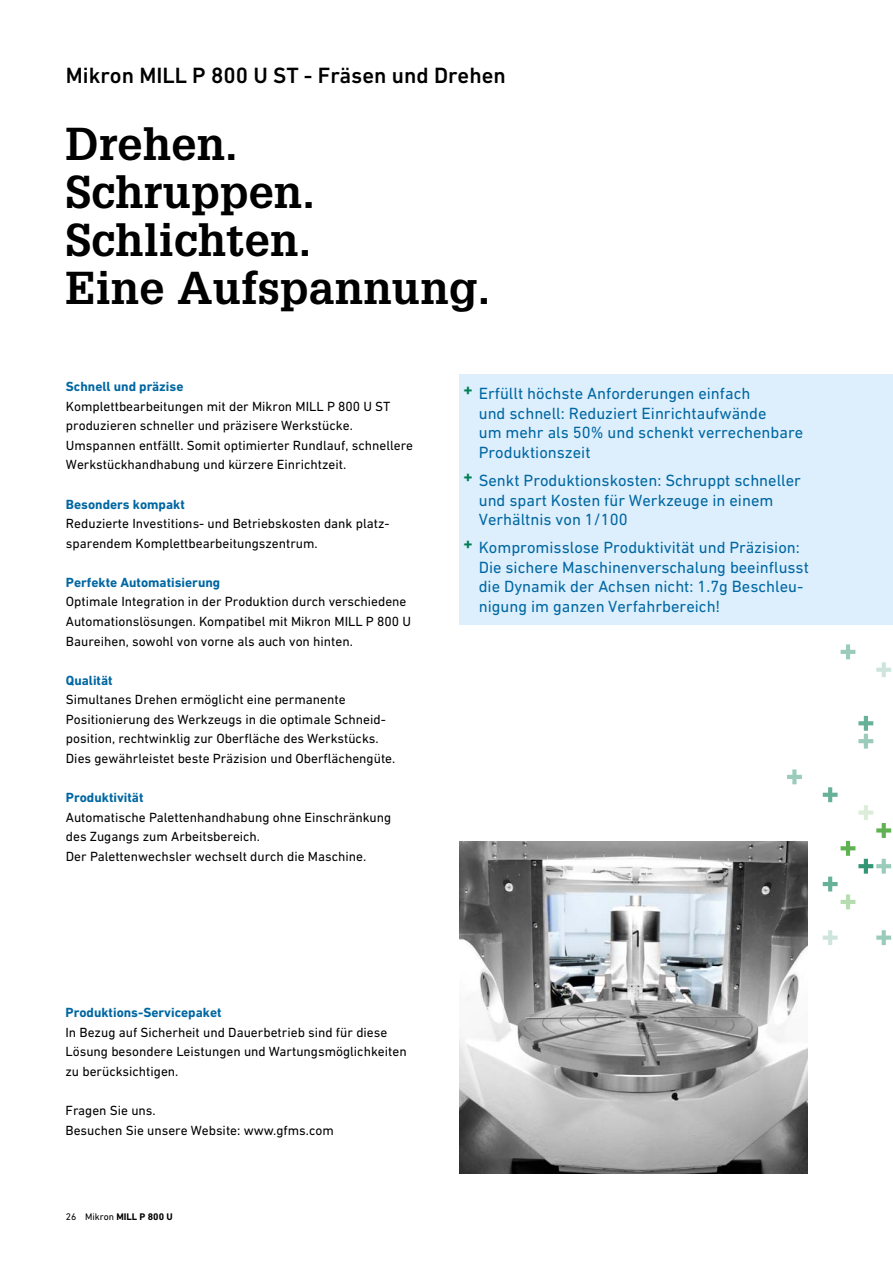
<style>
.page{position:relative;width:893px;height:1263px;background:#fff}
.page>*{position:absolute;margin:0;border:0;box-sizing:border-box;transform-origin:0 0}
.t1{font:700 45px/48px "Glypha LT Pro";letter-spacing:.005em;color:#000}
.t2{font:500 22.5px "DIN Next W1 G";color:#000}
.t3{font:16.5px/19.5px "DIN Next W1 G";color:#0067a2}
.t4{font:13.5px/19.5px "DIN Next W1 G";color:#000}
.t5{font:700 13.5px "DIN Next W1 G";color:#0067a2}
.t6{font:700 9.75px "DIN Next W1 G";color:#000}
.s1{font-weight:400}
</style>
<div class="page">
<svg style="left:876px;top:930px;width:15px;height:15px"></svg>
<svg style="left:823px;top:930px;width:15px;height:15px"></svg>
<svg style="left:787px;top:769px;width:15px;height:15px"></svg>
<svg style="left:823px;top:787px;width:68px;height:122px"></svg>
<svg style="left:841px;top:644px;width:14px;height:15px"></svg>
<svg style="left:858px;top:716px;width:15px;height:33px"></svg>
<svg style="left:876px;top:662px;width:15px;height:15px"></svg>
<div style="left:459px;top:374px;width:434px;height:251px;background:#ddeffc"></div>
<img style="left:459px;top:841px;width:349px;height:333px">
<h2 class="t2" style="left:66px;top:62px;width:441px">Mikron MILL P 800 U ST - Fräsen und Drehen</h2>
<h1 class="t1" style="left:66px;top:119px;width:426px">Drehen.<br>Schruppen.<br>Schlichten.<br>Eine Aufspannung.</h1>
<p class="t5" style="left:66px;top:379px;width:119px">Schnell und präzise</p>
<p class="t4" style="left:66px;top:396px;width:349px">Komplettbearbeitungen mit der Mikron MILL P 800 U ST produzieren schneller und präzisere Werkstücke.<br>Umspannen entfällt. Somit optimierter Rundlauf, schnellere Werkstückhandhabung und kürzere Einrichtzeit.</p>
<p class="t5" style="left:66px;top:496px;width:120px">Besonders kompakt</p>
<p class="t4" style="left:66px;top:514px;width:324px">Reduzierte Investitions- und Betriebskosten dank platz&shy;sparendem Komplettbearbeitungszentrum.</p>
<p class="t5" style="left:66px;top:574px;width:156px">Perfekte Automatisierung</p>
<p class="t4" style="left:66px;top:592px;width:347px">Optimale Integration in der Produktion durch verschiedene<br>Automationslösungen. Kompatibel mit Mikron MILL P 800 U<br>Baureihen, sowohl von vorne als auch von hinten.</p>
<p class="t5" style="left:66px;top:672px;width:48px">Qualität</p>
<p class="t4" style="left:66px;top:690px;width:331px">Simultanes Drehen ermöglicht eine permanente Positionierung des Werkzeugs in die optimale Schneid&shy;position, rechtwinklig zur Oberfläche des Werkstücks.<br>Dies gewährleistet beste Präzision und Oberflächengüte.</p>
<p class="t5" style="left:66px;top:789px;width:79px">Produktivität</p>
<p class="t4" style="left:66px;top:807px;width:327px">Automatische Palettenhandhabung ohne Einschränkung des Zugangs zum Arbeitsbereich.<br>Der Palettenwechsler wechselt durch die Maschine.</p>
<p class="t3" style="left:479px;top:384px;width:326px;text-indent:-15px"><sup>+</sup> Erfüllt höchste Anforderungen einfach<br>und schnell: Reduziert Einrichtaufwände<br>um mehr als 50% und schenkt verrechenbare Produktionszeit</p>
<p class="t3" style="left:479px;top:470px;width:324px;text-indent:-15px"><sup>+</sup> Senkt Produktionskosten: Schruppt schneller und spart Kosten für Werkzeuge in einem<br>Verhältnis von 1/100</p>
<p class="t3" style="left:479px;top:538px;width:332px;text-indent:-15px"><sup>+</sup> Kompromisslose Produktivität und Präzision:<br>Die sichere Maschinenverschalung beeinflusst die Dynamik der Achsen nicht: 1.7g Beschleu&shy;nigung im ganzen Verfahrbereich!</p>
<p class="t5" style="left:66px;top:1005px;width:158px">Produktions-Servicepaket</p>
<p class="t4" style="left:66px;top:1022px;width:343px">In Bezug auf Sicherheit und Dauerbetrieb sind für diese<br>Lösung besondere Leistungen und Wartungsmöglichkeiten zu berücksichtigen.</p>
<p class="t4" style="left:66px;top:1100px;width:270px">Fragen Sie uns.<br>Besuchen Sie unsere Website: www.gfms.com</p>
<p class="t6" style="left:66px;top:1211px;width:108px"><span class="s1">26 Mikron</span> MILL P 800 U</p>
</div>
